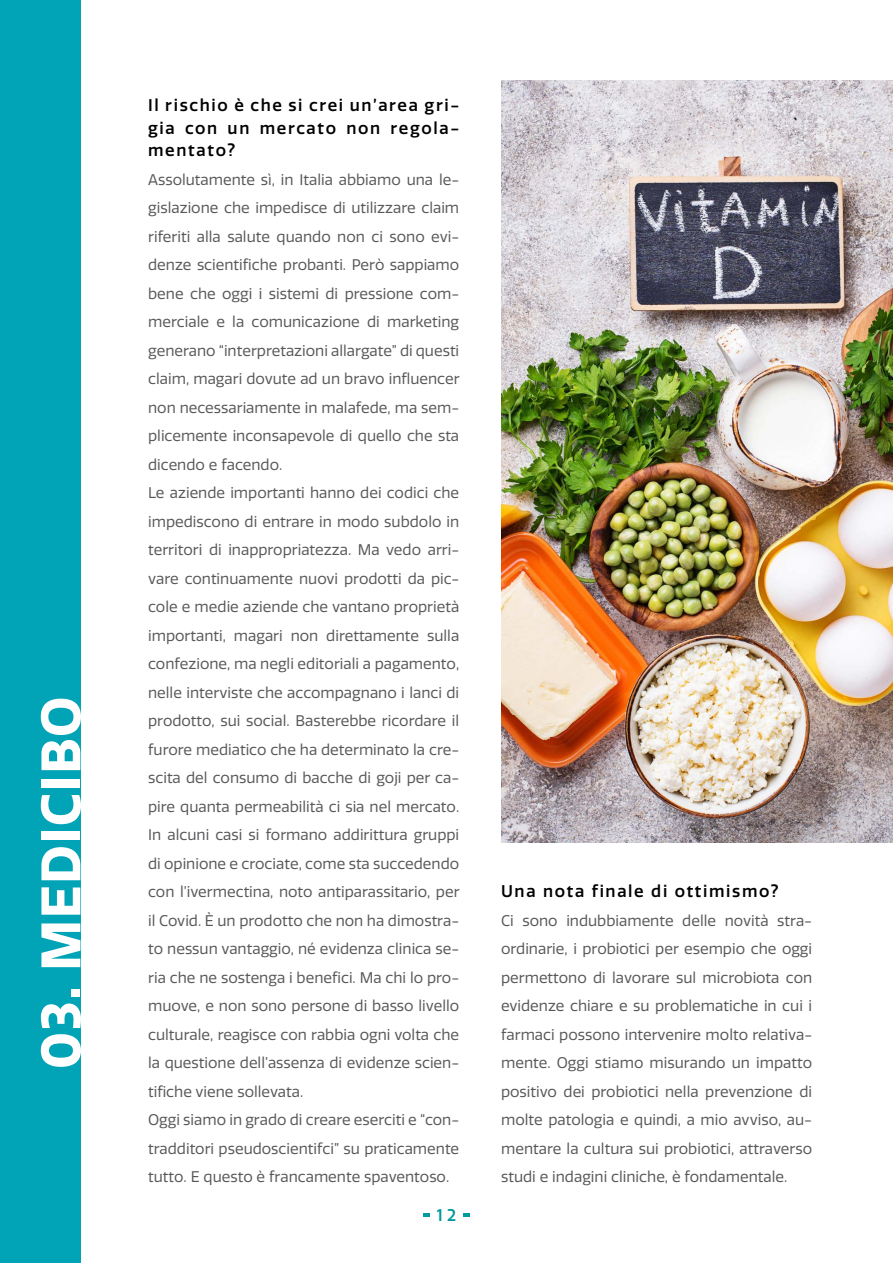
<style>
.page{position:relative;width:893px;height:1263px;background:#fff}
.page>*{position:absolute;margin:0;border:0;box-sizing:border-box;transform-origin:0 0}
.t1{font:700 54px "Quatro";letter-spacing:.025em;color:#fff}
.t2{font:500 16.5px/22.5px "Quatro";letter-spacing:.1em;color:#000;text-align:justify}
.t3{font:500 16.5px "Quatro";color:#009a9f}
.t4{font:15px/28.5px "Quatro";color:#58585a}
</style>
<div class="page">
<img style="left:501px;top:81px;width:392px;height:762px">
<svg style="left:463px;top:1213px;width:6px;height:4px"></svg>
<svg style="left:423px;top:1213px;width:7px;height:4px"></svg>
<div style="left:0;top:0;width:81px;height:1263px;background:#00a4b6"></div>
<h1 class="t1" style="left:29px;top:1069px;width:374px;rotate:-90deg">03. MEDICIBO</h1>
<p class="t2" style="left:148px;top:94px;width:313px">Il rischio è che si crei un’area gri&shy;gia con un mercato non regola&shy;mentato?</p>
<p class="t4" style="left:148px;top:165px;width:313px">Assolutamente sì, in Italia abbiamo una le&shy;gislazione che impedisce di utilizzare claim riferiti alla salute quando non ci sono evi&shy;denze scientifiche probanti. Però sappiamo bene che oggi i sistemi di pressione com&shy;merciale e la comunicazione di marketing generano “interpretazioni allargate” di questi claim, magari dovute ad un bravo influencer non necessariamente in malafede, ma sem&shy;plicemente inconsapevole di quello che sta dicendo e facendo.<br>Le aziende importanti hanno dei codici che impediscono di entrare in modo subdolo in territori di inappropriatezza. Ma vedo arri&shy;vare continuamente nuovi prodotti da pic&shy;cole e medie aziende che vantano proprietà importanti, magari non direttamente sulla confezione, ma negli editoriali a pagamento, nelle interviste che accompagnano i lanci di prodotto, sui social. Basterebbe ricordare il furore mediatico che ha determinato la cre&shy;scita del consumo di bacche di goji per ca&shy;pire quanta permeabilità ci sia nel mercato.<br>In alcuni casi si formano addirittura gruppi di opinione e crociate, come sta succedendo con l’ivermectina, noto antiparassitario, per il Covid. È un prodotto che non ha dimostra&shy;to nessun vantaggio, né evidenza clinica se&shy;ria che ne sostenga i benefici. Ma chi lo pro&shy;muove, e non sono persone di basso livello culturale, reagisce con rabbia ogni volta che la questione dell’assenza di evidenze scien&shy;tifiche viene sollevata.<br>Oggi siamo in grado di creare eserciti e “con&shy;tradditori pseudoscientifci” su praticamente tutto. E questo è francamente spaventoso.</p>
<p class="t3" style="left:437px;top:1206px;width:21px">12</p>
<p class="t2" style="left:501px;top:880px;width:279px">Una nota finale di ottimismo?</p>
<p class="t4" style="left:501px;top:906px;width:313px;text-align:justify">Ci sono indubbiamente delle novità stra&shy;ordinarie, i probiotici per esempio che oggi permettono di lavorare sul microbiota con evidenze chiare e su problematiche in cui i farmaci possono intervenire molto relativa&shy;mente. Oggi stiamo misurando un impatto positivo dei probiotici nella prevenzione di molte patologia e quindi, a mio avviso, au&shy;mentare la cultura sui probiotici, attraverso studi e indagini cliniche, è fondamentale.</p>
</div>
